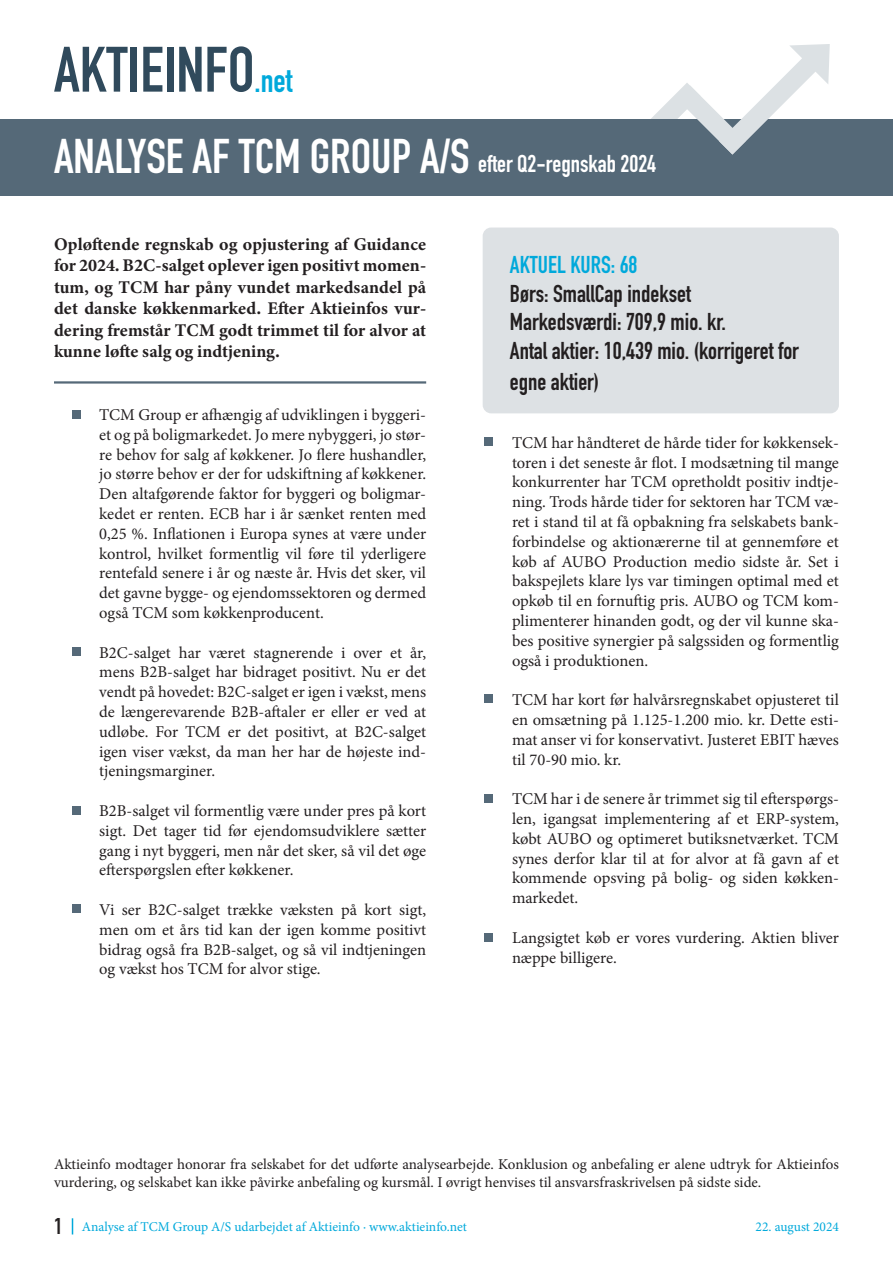
<style>
.page{position:relative;width:893px;height:1263px;background:#fff}
.page>*{position:absolute;margin:0;border:0;box-sizing:border-box;transform-origin:0 0}
.t1{font:700 63px "DIN Condensed";color:#304a5c}
.t2{font:700 48px "DIN Condensed";color:#fff}
.t3{font:700 24px/30.5px "DIN Condensed";color:#231f20}
.t4{font:700 24px "DIN Condensed";color:#fff}
.t5{font:700 24px "DIN Condensed";color:#00a9db}
.t6{font:700 22.5px "DIN Condensed";color:#231f20}
.t7{font:17.85px/21.5px "Minion Variable Concept";color:#231f20;text-align:justify}
.t8{font:16.5px/19.8px "Minion Pro";color:#231f20;text-align:justify}
.t9{font:15px/18px "Minion Pro";color:#231f20}
.t10{font:13.5px "Minion Pro";color:#00a9db}
.s1{font-size:33px;color:#00a9db}
</style>
<div class="page">
<div style="left:483px;top:227px;width:356px;height:186px;background:#dde1e4;border-radius:9px"></div>
<div style="left:0;top:119px;width:893px;height:77px;background:#556978"></div>
<hr style="left:54px;top:381px;width:372px;height:3px;background:#556978">
<svg style="left:651px;top:44px;width:179px;height:111px"></svg>
<div style="left:485px;top:437px;width:8px;height:8px;background:#556978"></div>
<svg style="left:72px;top:1218px;width:1px;height:16px"></svg>
<div style="left:72px;top:410px;width:8px;height:9px;background:#556978"></div>
<div style="left:485px;top:933px;width:8px;height:9px;background:#556978"></div>
<div style="left:72px;top:904px;width:8px;height:9px;background:#556978"></div>
<div style="left:72px;top:807px;width:8px;height:8px;background:#556978"></div>
<div style="left:72px;top:647px;width:8px;height:9px;background:#556978"></div>
<div style="left:485px;top:794px;width:8px;height:8px;background:#556978"></div>
<div style="left:485px;top:694px;width:8px;height:9px;background:#556978"></div>
<p class="t1" style="left:54px;top:27px;width:240px">AKTIEINFO<span class="s1">.net</span></p>
<p class="t2" style="left:54px;top:124px;width:417px">ANALYSE AF TCM GROUP A/S</p>
<p class="t4" style="left:478px;top:148px;width:180px">efter Q2-regnskab 2024</p>
<p class="t7" style="left:54px;top:233px;width:374px">Opløftende regnskab og opjustering af Guidance for 2024. B2C-salget oplever igen positivt momen&shy;tum, og TCM har påny vundet markedsandel på det danske køkkenmarked. Efter Aktieinfos vur&shy;dering fremstår TCM godt trimmet til for alvor at kunne løfte salg og indtjening.</p>
<p class="t8" style="left:99px;top:405px;width:328px">TCM Group er afhængig af udviklingen i byggeri&shy;et og på boligmarkedet. Jo mere nybyggeri, jo stør&shy;re behov for salg af køkkener. Jo flere hushandler, jo større behov er der for udskiftning af køkkener.<br>Den altafgørende faktor for byggeri og boligmar&shy;kedet er renten. ECB har i år sænket renten med 0,25 %. Inflationen i Europa synes at være under kontrol, hvilket formentlig vil føre til yderligere rentefald senere i år og næste år. Hvis det sker, vil det gavne bygge- og ejendomssektoren og dermed også TCM som køkkenproducent.</p>
<p class="t8" style="left:99px;top:642px;width:328px">B2C-salget har været stagnerende i over et år, mens B2B-salget har bidraget positivt. Nu er det vendt på hovedet: B2C-salget er igen i vækst, mens de længerevarende B2B-aftaler er eller er ved at udløbe. For TCM er det positivt, at B2C-salget igen viser vækst, da man her har de højeste ind&shy;tjeningsmarginer.</p>
<p class="t8" style="left:99px;top:801px;width:328px">B2B-salget vil formentlig være under pres på kort sigt. Det tager tid før ejendomsudviklere sætter gang i nyt byggeri, men når det sker, så vil det øge efterspørgslen efter køkkener.</p>
<p class="t8" style="left:99px;top:900px;width:328px">Vi ser B2C-salget trække væksten på kort sigt, men om et års tid kan der igen komme positivt bidrag også fra B2B-salget, og så vil indtjeningen og vækst hos TCM for alvor stige.</p>
<p class="t5" style="left:510px;top:248px;width:129px">AKTUEL KURS: 68</p>
<p class="t3" style="left:510px;top:278px;width:182px">Børs: SmallCap indekset</p>
<p class="t3" style="left:510px;top:307px;width:217px">Markedsværdi: 709,9 mio. kr.</p>
<p class="t3" style="left:510px;top:335px;width:290px">Antal aktier: 10,439 mio. (korrigeret for egne aktier)</p>
<p class="t8" style="left:512px;top:433px;width:328px">TCM har håndteret de hårde tider for køkkensek&shy;toren i det seneste år flot. I modsætning til mange konkurrenter har TCM opretholdt positiv indtje&shy;ning. Trods hårde tider for sektoren har TCM væ&shy;ret i stand til at få opbakning fra selskabets bank&shy;forbindelse og aktionærerne til at gennemføre et køb af AUBO Production medio sidste år. Set i bakspejlets klare lys var timingen optimal med et opkøb til en fornuftig pris. AUBO og TCM kom&shy;plimenterer hinanden godt, og der vil kunne ska&shy;bes positive synergier på salgssiden og formentlig også i produktionen.</p>
<p class="t8" style="left:512px;top:690px;width:328px">TCM har kort før halvårsregnskabet opjusteret til en omsætning på 1.125-1.200 mio. kr. Dette esti&shy;mat anser vi for konservativt. Justeret EBIT hæves til 70-90 mio. kr.</p>
<p class="t8" style="left:512px;top:789px;width:329px">TCM har i de senere år trimmet sig til efterspørgs&shy;len, igangsat implementering af et ERP-system, købt AUBO og optimeret butiksnetværket. TCM synes derfor klar til at for alvor at få gavn af et kommende opsving på bolig- og siden køkken&shy;markedet.</p>
<p class="t8" style="left:512px;top:928px;width:328px">Langsigtet køb er vores vurdering. Aktien bliver næppe billigere.</p>
<p class="t9" style="left:54px;top:1155px;width:786px">Aktieinfo modtager honorar fra selskabet for det udførte analysearbejde. Konklusion og anbefaling er alene udtryk for Aktieinfos vurdering, og selskabet kan ikke påvirke anbefaling og kursmål. I øvrigt henvises til ansvarsfraskrivelsen på sidste side.</p>
<p class="t6" style="left:54px;top:1211px;width:10px">1</p>
<p class="t10" style="left:82px;top:1218px;width:387px">Analyse af TCM Group A/S udarbejdet af Aktieinfo ∙ www.aktieinfo.net</p>
<p class="t10" style="left:756px;top:1218px;width:85px">22. august 2024</p>
</div>
